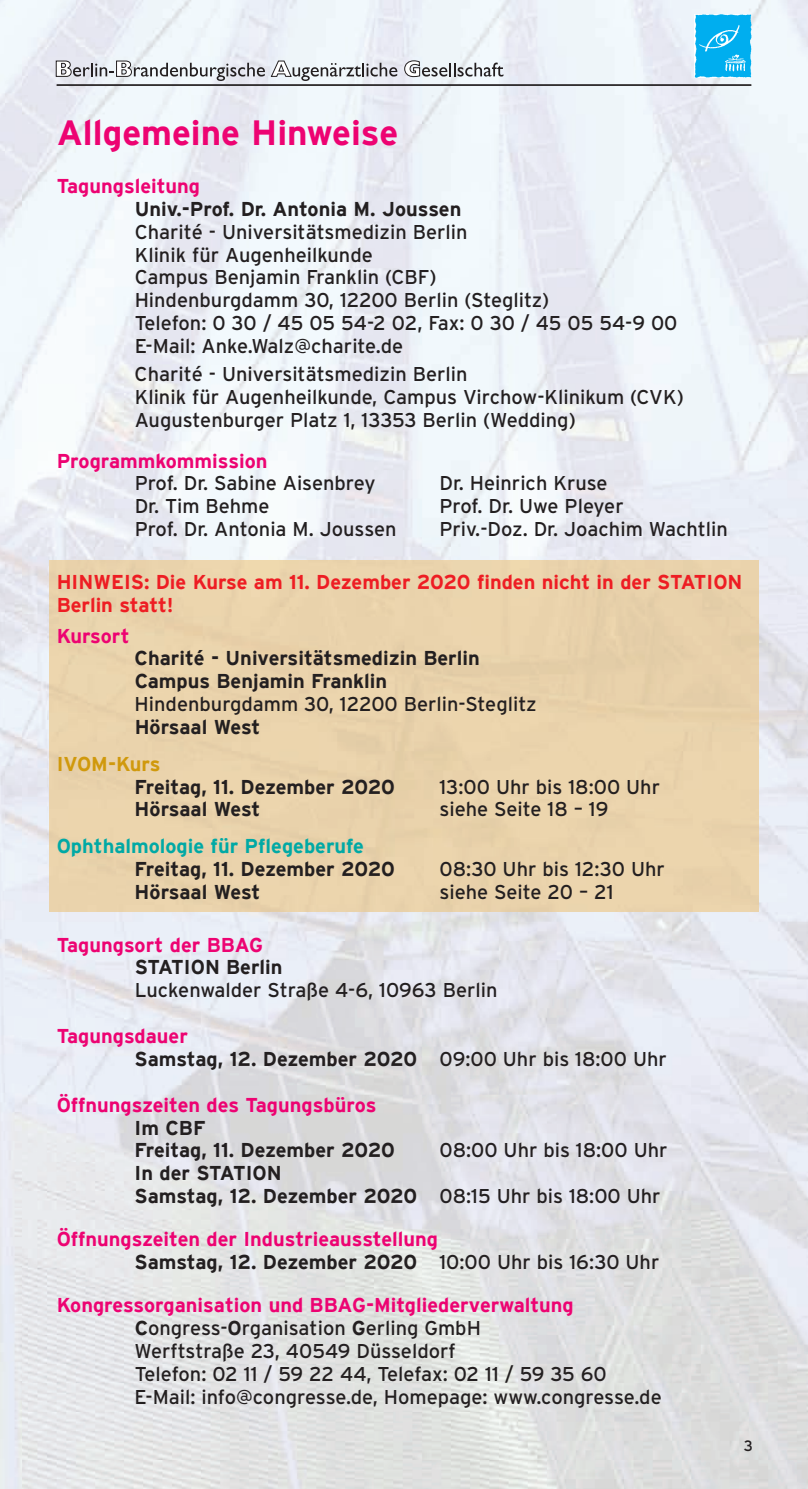
<style>
.page{position:relative;width:808px;height:1489px;background:#fff}
.page>*{position:absolute;margin:0;border:0;box-sizing:border-box;transform-origin:0 0}
.t1{font:700 35px "Interstate";color:#ed0372}
.t2{font:20px/22.8px "Interstate";color:#231f20}
.t3{font:700 20px/22.8px "Interstate";color:#231f20}
.t4{font:700 20px/22.8px "Interstate";color:#ed0372}
.t5{font:700 20px/22.8px "Interstate";color:#ee1d23}
.t6{font:700 20px "Interstate";color:#00a9a5}
.t7{font:700 20px "Interstate";letter-spacing:-.01em;color:#d0990c}
.t8{font:15px "Interstate";color:#231f20}
.s1{color:#ed0372}
.s2{font-weight:400}
.s3{color:#231f20}
.s4{font-weight:400;color:#231f20}
.s5{font-weight:700;color:#ed0372}
.s6{font-weight:700}
</style>
<div class="page">
<img style="left:21px;top:0;width:787px;height:1488px">
<svg style="left:55px;top:60px;width:342px;height:21px"></svg>
<svg style="left:404px;top:60px;width:99px;height:17px"></svg>
<hr style="left:57px;top:84px;width:694px;height:2px;background:#231f20">
<img style="left:694px;top:14px;width:57px;height:63px">
<div style="left:50px;top:560px;width:708px;height:351px;background:#ead3ac"></div>
<h1 class="t1" style="left:57px;top:113px;width:343px">Allgemeine Hinweise</h1>
<p class="t4" style="left:57px;top:174px;width:145px">Tagungsleitung</p>
<p class="t3" style="left:135px;top:197px;width:328px">Univ.-Prof. Dr. Antonia M. Joussen</p>
<p class="t2" style="left:135px;top:220px;width:544px">Charité - Universitätsmedizin Berlin<br>Klinik für Augenheilkunde<br>Campus Benjamin Franklin (CBF)<br>Hindenburgdamm 30, 12200 Berlin (Steglitz)<br>Telefon: 0 30 / 45 05 54-2 02, Fax: 0 30 / 45 05 54-9 00<br>E-Mail: Anke.Walz@charite.de</p>
<p class="t2" style="left:135px;top:362px;width:551px">Charité - Universitätsmedizin Berlin<br>Klinik für Augenheilkunde, Campus Virchow-Klinikum (CVK)<br>Augustenburger Platz 1, 13353 Berlin (Wedding)</p>
<p class="t4" style="left:57px;top:449px;width:212px">Programmkommission</p>
<p class="t2" style="left:135px;top:472px;width:242px">Prof. Dr. Sabine Aisenbrey</p>
<p class="t2" style="left:439px;top:472px;width:170px">Dr. Heinrich Kruse</p>
<p class="t2" style="left:135px;top:495px;width:136px">Dr. Tim Behme</p>
<p class="t2" style="left:439px;top:495px;width:186px">Prof. Dr. Uwe Pleyer</p>
<p class="t2" style="left:135px;top:517px;width:263px">Prof. Dr. Antonia M. Joussen</p>
<p class="t2" style="left:439px;top:517px;width:290px">Priv.-Doz. Dr. Joachim Wachtlin</p>
<p class="t5" style="left:57px;top:570px;width:687px">HINWEIS: Die Kurse am 11. Dezember 2020 finden nicht in der STATION<br>Berlin statt!</p>
<p class="t4" style="left:57px;top:624px;width:74px">Kursort</p>
<p class="t3" style="left:135px;top:647px;width:347px">Charité - Universitätsmedizin Berlin<br>Campus Benjamin Franklin</p>
<p class="t2" style="left:135px;top:692px;width:403px">Hindenburgdamm 30, 12200 Berlin-Steglitz</p>
<p class="t3" style="left:135px;top:715px;width:127px">Hörsaal West</p>
<p class="t7" style="left:57px;top:752px;width:105px">IVOM-Kurs</p>
<p class="t3" style="left:135px;top:775px;width:262px">Freitag, 11. Dezember 2020</p>
<p class="t2" style="left:439px;top:775px;width:222px">13:00 Uhr bis 18:00 Uhr</p>
<p class="t3" style="left:135px;top:797px;width:127px">Hörsaal West</p>
<p class="t2" style="left:439px;top:797px;width:171px">siehe Seite 18 – 19</p>
<p class="t6" style="left:57px;top:834px;width:309px">Ophthalmologie für Pflegeberufe</p>
<p class="t3" style="left:135px;top:857px;width:262px">Freitag, 11. Dezember 2020</p>
<p class="t2" style="left:439px;top:857px;width:227px">08:30 Uhr bis 12:30 Uhr</p>
<p class="t3" style="left:135px;top:880px;width:127px">Hörsaal West</p>
<p class="t2" style="left:439px;top:880px;width:176px">siehe Seite 20 – 21</p>
<p class="t4" style="left:57px;top:933px;width:208px">Tagungsort der BBAG</p>
<p class="t3" style="left:135px;top:955px;width:149px">STATION Berlin</p>
<p class="t2" style="left:135px;top:978px;width:364px">Luckenwalder Straße 4-6, 10963 Berlin</p>
<p class="t3" style="left:135px;top:1024px;width:534px;text-indent:-78px"><span class="s1">Tagungsdauer<br></span>Samstag, 12. Dezember 2020 <span class="s2">09:00 Uhr bis 18:00 Uhr</span></p>
<p class="t4" style="left:57px;top:1093px;width:321px">Öffnungszeiten des Tagungsbüros</p>
<p class="t3" style="left:135px;top:1115px;width:262px">Im CBF<br>Freitag, 11. Dezember 2020</p>
<p class="t2" style="left:439px;top:1138px;width:230px">08:00 Uhr bis 18:00 Uhr</p>
<p class="t3" style="left:135px;top:1161px;width:527px">In der STATION<br>Samstag, 12. Dezember 2020 <span class="s2">08:15 Uhr bis 18:00 Uhr</span></p>
<p class="t4" style="left:135px;top:1227px;width:526px;text-indent:-78px">Öffnungszeiten der Industrieausstellung<br><span class="s3">Samstag, 12. Dezember 2020</span> <span class="s4">10:00 Uhr bis 16:30 Uhr</span></p>
<p class="t2" style="left:135px;top:1293px;width:529px;text-indent:-78px"><span class="s5">Kongressorganisation und BBAG-Mitgliederverwaltung </span><span class="s6">C</span>ongress-<span class="s6">O</span>rganisation <span class="s6">G</span>erling GmbH<br>Werftstraße 23, 40549 Düsseldorf<br>Telefon: 02 11 / 59 22 44, Telefax: 02 11 / 59 35 60<br>E-Mail: info@congresse.de, Homepage: www.congresse.de</p>
<p class="t8" style="left:744px;top:1437px;width:11px">3</p>
</div>
